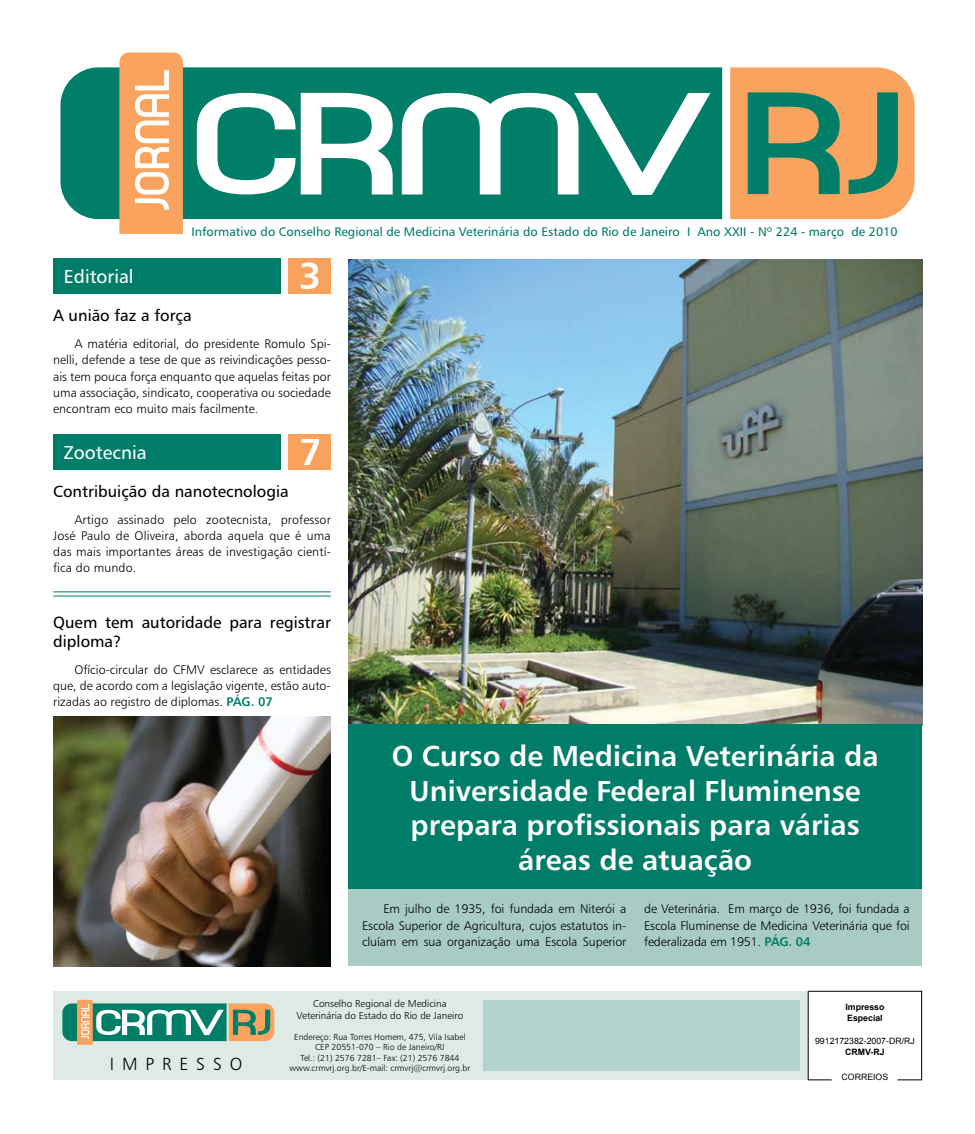
<style>
.page{position:relative;width:975px;height:1134px;background:#fff}
.page>*{position:absolute;margin:0;border:0;box-sizing:border-box;transform-origin:0 0}
.t1{font:37.5px "Humanist 777 BT Bold B";color:#fff}
.t2{font:28.75px/34.5px "Humanist 777 BT Bold B";color:#fff;text-align:center}
.t3{font:18.75px "Humanist 777 BT Roman B";color:#fff}
.t4{font:17.5px "Humanist 777 BT Light B";letter-spacing:.45em;color:#000}
.t5{font:16.25px/19.4px "Humanist 777 BT Roman B";color:#000}
.t6{font:12.5px/16.2px "Humanist 777 BT Light B";color:#000;text-align:justify}
.t7{font:12.5px "Humanist 777 BT Roman B";color:#007d68}
.t8{font:10px/12px "Humanist 777 BT Light B";color:#000;text-align:center}
.t9{font:8.75px/10.5px "Humanist 777 BT Light B";color:#000;text-align:center}
.t10{font:8.75px "Arial";color:#000}
.t11{font:700 8.75px/11.2px "Arial";color:#000}
.s1{font-family:"Humanist 777 BT Bold B";color:#007d68}
</style>
<div class="page">
<img style="left:348px;top:259px;width:574px;height:466px">
<div style="left:348px;top:865px;width:573px;height:101px;background:#a8ccc4"></div>
<div style="left:60px;top:67px;width:662px;height:152px;background:#007e68"></div>
<svg style="left:197px;top:93px;width:513px;height:102px;fill:#007e68"></svg>
<svg style="left:119px;top:53px;width:64px;height:181px"></svg>
<svg style="left:730px;top:67px;width:184px;height:152px"></svg>
<div style="left:53px;top:991px;width:755px;height:89px;background:#ddeae6"></div>
<div style="left:484px;top:1000px;width:316px;height:71px;background:#b5d3cd"></div>
<svg style="left:62px;top:1000px;width:212px;height:45px"></svg>
<svg style="left:807px;top:991px;width:115px;height:89px"></svg>
<div style="left:348px;top:724px;width:573px;height:164px;background:#007d68"></div>
<div style="left:53px;top:259px;width:228px;height:35px;background:#007d68"></div>
<div style="left:288px;top:259px;width:43px;height:35px;background:#f9a25e"></div>
<div style="left:53px;top:435px;width:228px;height:35px;background:#007d68"></div>
<div style="left:288px;top:435px;width:43px;height:35px;background:#f9a25e"></div>
<img style="left:53px;top:717px;width:278px;height:249px">
<hr style="left:53px;top:591px;width:278px;height:1px;background:#007d68">
<hr style="left:53px;top:596px;width:278px;height:1px;background:#007d68">
<p class="t7" style="left:191px;top:224px;width:707px">Informativo do Conselho Regional de Medicina Veterinária do Estado do Rio de Janeiro I Ano XXII - Nº 224 - março de 2010</p>
<h3 class="t3" style="left:64px;top:265px;width:71px">Editorial</h3>
<h1 class="t1" style="left:299px;top:252px;width:24px">3</h1>
<h3 class="t5" style="left:53px;top:305px;width:140px">A união faz a força</h3>
<p class="t6" style="left:53px;top:335px;width:279px;text-indent:21px">A matéria editorial, do presidente Romulo Spi&shy;nelli, defende a tese de que as reivindicações pesso&shy;ais tem pouca força enquanto que aquelas feitas por uma associação, sindicato, cooperativa ou sociedade encontram eco muito mais facilmente.</p>
<h3 class="t3" style="left:64px;top:441px;width:84px">Zootecnia</h3>
<h1 class="t1" style="left:300px;top:428px;width:24px">7</h1>
<h3 class="t5" style="left:53px;top:481px;width:237px">Contribuição da nanotecnologia</h3>
<p class="t6" style="left:53px;top:511px;width:279px;text-indent:21px">Artigo assinado pelo zootecnista, professor José Paulo de Oliveira, aborda aquela que é uma das mais importantes áreas de investigação cientí&shy;fica do mundo.</p>
<h3 class="t5" style="left:53px;top:612px;width:279px">Quem tem autoridade para registrar diploma?</h3>
<p class="t6" style="left:53px;top:661px;width:279px;text-indent:21px">Ofício-circular do CFMV esclarece as entidades que, de acordo com a legislação vigente, estão auto&shy;rizadas ao registro de diplomas. <span class="s1">PÁG. 07</span></p>
<h2 class="t2" style="left:391px;top:738px;width:488px">O Curso de Medicina Veterinária da<br>Universidade Federal Fluminense prepara profissionais para várias áreas de atuação</h2>
<p class="t6" style="left:644px;top:901px;width:267px">de Veterinária. Em março de 1936, foi fundada a Escola Fluminense de Medicina Veterinária que foi federalizada em 1951. <span class="s1">PÁG. 04</span></p>
<p class="t6" style="left:362px;top:901px;width:266px;text-indent:21px">Em julho de 1935, foi fundada em Niterói a Escola Superior de Agricultura, cujos estatutos in&shy;cluíam em sua organização uma Escola Superior</p>
<h3 class="t4" style="left:110px;top:1053px;width:134px">IMPRESSO</h3>
<p class="t8" style="left:296px;top:998px;width:168px">Conselho Regional de Medicina<br>Veterinária do Estado do Rio de Janeiro</p>
<p class="t9" style="left:289px;top:1031px;width:182px">Endereço: Rua Torres Homem, 475, Vila Isabel CEP 20551-070 – Rio de Janeiro/RJ<br>Tel.: (21) 2576 7281– Fax: (21) 2576 7844 www.crmvrj.org.br/E-mail: crmvrj@crmvrj.org.br</p>
<p class="t11" style="left:845px;top:1002px;width:40px">Impresso<br>Especial</p>
<p class="t10" style="left:815px;top:1035px;width:101px">9912172382-2007-DR/RJ</p>
<p class="t11" style="left:845px;top:1047px;width:41px">CRMV-RJ</p>
<p class="t10" style="left:841px;top:1071px;width:48px">CORREIOS</p>
</div>
